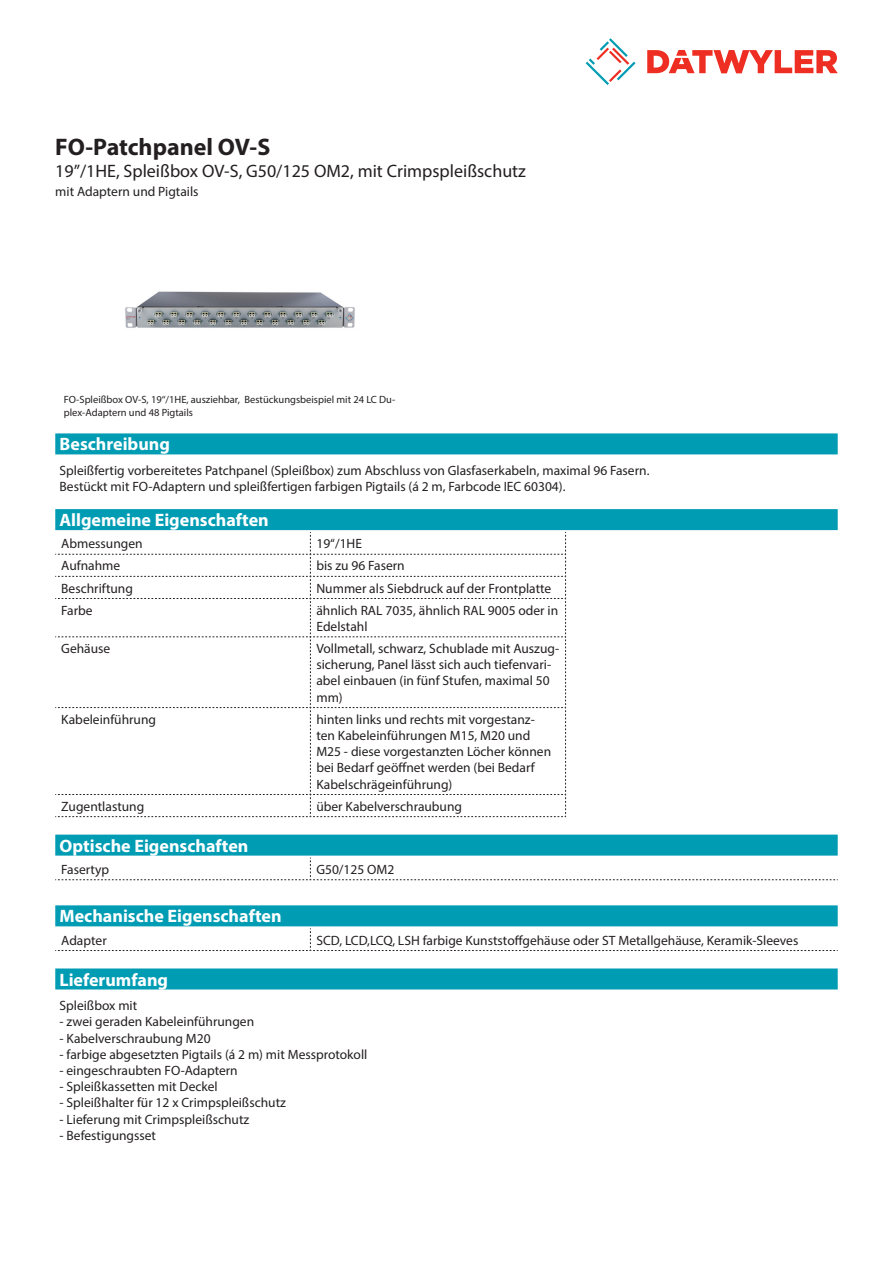
<style>
.page{position:relative;width:893px;height:1263px;background:#fff}
.page>*{position:absolute;margin:0;border:0;box-sizing:border-box;transform-origin:0 0}
.Product_Head{font:700 24px "Myriad Pro";color:#231f20}
.Standard_Head_Proper{font:700 18px "Myriad Pro";color:#fff}
.SubHead{font:18px "Myriad Pro";color:#231f20}
.myriad_light_propert{font:13.5px/16.2px "Myriad Pro";color:#231f20}
.Standard_text{font:13.5px/16.2px "Myriad Pro";color:#231f20}
.imagetext{font:10.5px/12.6px "Myriad Pro";color:#231f20}
</style>
<div class="page">
<svg style="left:586px;top:38px;width:49px;height:47px"></svg>
<svg style="left:647px;top:50px;width:191px;height:23px"></svg>
<div style="left:55px;top:905px;width:783px;height:21px;background:#009cb3"></div>
<svg style="left:55px;top:928px;width:783px;height:23px"></svg>
<img style="left:125px;top:291px;width:230px;height:37px">
<div style="left:55px;top:433px;width:783px;height:21px;background:#009cb3"></div>
<div style="left:55px;top:968px;width:783px;height:21px;background:#009cb3"></div>
<div style="left:55px;top:509px;width:783px;height:21px;background:#009cb3"></div>
<svg style="left:55px;top:532px;width:511px;height:285px"></svg>
<div style="left:55px;top:835px;width:783px;height:21px;background:#009cb3"></div>
<svg style="left:55px;top:858px;width:783px;height:22px"></svg>
<p class="Product_Head" style="left:55px;top:131px;width:217px">FO-Patchpanel OV-S</p>
<p class="SubHead" style="left:55px;top:160px;width:472px">19”/1HE, Spleißbox OV-S, G50/125 OM2, mit Crimpspleißschutz</p>
<p class="Standard_text" style="left:55px;top:183px;width:145px">mit Adaptern und Pigtails</p>
<p class="imagetext" style="left:64px;top:393px;width:333px">FO-Spleißbox OV-S, 19‘‘/1HE, ausziehbar, Bestückungsbeispiel mit 24 LC Du&shy;plex-Adaptern und 48 Pigtails</p>
<p class="Standard_Head_Proper" style="left:60px;top:433px;width:112px">Beschreibung</p>
<p class="Standard_text" style="left:60px;top:462px;width:591px">Spleißfertig vorbereitetes Patchpanel (Spleißbox) zum Abschluss von Glasfaserkabeln, maximal 96 Fasern.<br>Bestückt mit FO-Adaptern und spleißfertigen farbigen Pigtails (á 2 m, Farbcode IEC 60304).</p>
<p class="Standard_Head_Proper" style="left:60px;top:508px;width:211px">Allgemeine Eigenschaften</p>
<p class="myriad_light_propert" style="left:61px;top:535px;width:83px">Abmessungen</p>
<p class="myriad_light_propert" style="left:316px;top:535px;width:47px">19“/1HE</p>
<p class="myriad_light_propert" style="left:61px;top:557px;width:60px">Aufnahme</p>
<p class="myriad_light_propert" style="left:316px;top:557px;width:90px">bis zu 96 Fasern</p>
<p class="myriad_light_propert" style="left:61px;top:580px;width:73px">Beschriftung</p>
<p class="myriad_light_propert" style="left:316px;top:580px;width:236px">Nummer als Siebdruck auf der Frontplatte</p>
<p class="myriad_light_propert" style="left:61px;top:602px;width:33px">Farbe</p>
<p class="myriad_light_propert" style="left:316px;top:602px;width:243px">ähnlich RAL 7035, ähnlich RAL 9005 oder in<br>Edelstahl</p>
<p class="myriad_light_propert" style="left:61px;top:640px;width:51px">Gehäuse</p>
<p class="myriad_light_propert" style="left:316px;top:640px;width:244px">Vollmetall, schwarz, Schublade mit Auszug&shy;sicherung, Panel lässt sich auch tiefenvari&shy;abel einbauen (in fünf Stufen, maximal 50 mm)</p>
<p class="myriad_light_propert" style="left:61px;top:711px;width:96px">Kabeleinführung</p>
<p class="myriad_light_propert" style="left:316px;top:711px;width:236px">hinten links und rechts mit vorgestanz&shy;ten Kabeleinführungen M15, M20 und M25 - diese vorgestanzten Löcher können bei Bedarf geöffnet werden (bei Bedarf Kabelschrägeinführung)</p>
<p class="myriad_light_propert" style="left:61px;top:798px;width:85px">Zugentlastung</p>
<p class="myriad_light_propert" style="left:316px;top:798px;width:147px">über Kabelverschraubung</p>
<p class="Standard_Head_Proper" style="left:60px;top:834px;width:190px">Optische Eigenschaften</p>
<p class="myriad_light_propert" style="left:61px;top:861px;width:49px">Fasertyp</p>
<p class="myriad_light_propert" style="left:316px;top:861px;width:79px">G50/125 OM2</p>
<p class="Standard_Head_Proper" style="left:60px;top:904px;width:224px">Mechanische Eigenschaften</p>
<p class="myriad_light_propert" style="left:61px;top:932px;width:47px">Adapter</p>
<p class="myriad_light_propert" style="left:316px;top:932px;width:483px">SCD, LCD,LCQ, LSH farbige Kunststoffgehäuse oder ST Metallgehäuse, Keramik-Sleeves</p>
<p class="Standard_Head_Proper" style="left:60px;top:968px;width:110px">Lieferumfang</p>
<p class="Standard_text" style="left:60px;top:997px;width:79px">Spleißbox mit</p>
<p class="Standard_text" style="left:60px;top:1013px;width:196px">- zwei geraden Kabeleinführungen</p>
<p class="Standard_text" style="left:60px;top:1030px;width:153px">- Kabelverschraubung M20</p>
<p class="Standard_text" style="left:60px;top:1046px;width:309px">- farbige abgesetzten Pigtails (á 2 m) mit Messprotokoll</p>
<p class="Standard_text" style="left:60px;top:1062px;width:180px">- eingeschraubten FO-Adaptern</p>
<p class="Standard_text" style="left:60px;top:1078px;width:160px">- Spleißkassetten mit Deckel</p>
<p class="Standard_text" style="left:60px;top:1094px;width:228px">- Spleißhalter für 12 x Crimpspleißschutz</p>
<p class="Standard_text" style="left:60px;top:1111px;width:191px">- Lieferung mit Crimpspleißschutz</p>
<p class="Standard_text" style="left:60px;top:1127px;width:98px">- Befestigungsset</p>
</div>
